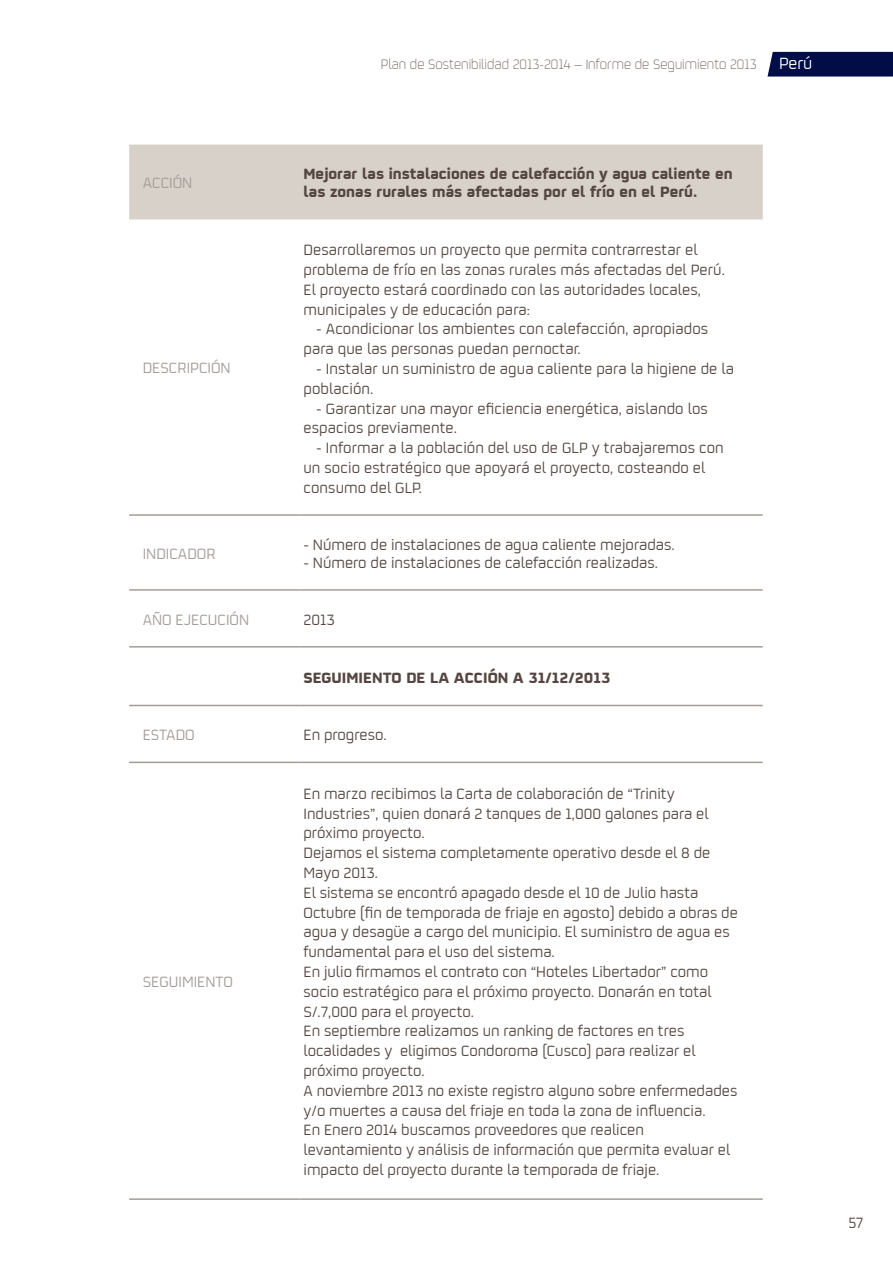
<style>
.page{position:relative;width:893px;height:1263px;background:#fff}
.page>*{position:absolute;margin:0;border:0;box-sizing:border-box;transform-origin:0 0}
.t1{font:16.5px/19.8px "Repsol";color:#544640}
.t2{font:700 16.5px/18px "Repsol";color:#544640}
.t3{font:16.5px "Repsol";color:#a39d99}
.t4{font:300 15px "Repsol";color:#544640}
.s1{font-weight:400;font-size:18px;color:#fff}
</style>
<div class="page">
<div style="left:767px;top:52px;width:126px;height:25px;background:#000d46"></div>
<div style="left:129px;top:145px;width:634px;height:74px;background:#d7d1ca"></div>
<hr style="left:129px;top:514px;width:170px;height:2px;background:#a39d99">
<hr style="left:299px;top:514px;width:464px;height:2px;background:#a39d99">
<hr style="left:129px;top:589px;width:170px;height:2px;background:#a39d99">
<hr style="left:299px;top:589px;width:464px;height:2px;background:#a39d99">
<hr style="left:129px;top:646px;width:170px;height:1px;background:#a39d99">
<hr style="left:299px;top:646px;width:464px;height:1px;background:#a39d99">
<hr style="left:129px;top:705px;width:170px;height:1px;background:#a39d99">
<hr style="left:299px;top:705px;width:464px;height:1px;background:#a39d99">
<hr style="left:129px;top:762px;width:170px;height:1px;background:#a39d99">
<hr style="left:299px;top:762px;width:464px;height:1px;background:#a39d99">
<hr style="left:129px;top:1198px;width:170px;height:2px;background:#a39d99">
<hr style="left:299px;top:1198px;width:464px;height:2px;background:#a39d99">
<p class="t4" style="left:381px;top:54px;width:433px">Plan de Sostenibilidad 2013-2014 – Informe de Seguimiento 2013 <span class="s1">Perú</span></p>
<p class="t3" style="left:143px;top:172px;width:51px">ACCIÓN</p>
<p class="t2" style="left:303px;top:163px;width:431px">Mejorar las instalaciones de calefacción y agua caliente en las zonas rurales más afectadas por el frío en el Perú.</p>
<p class="t3" style="left:143px;top:356px;width:90px">DESCRIPCIÓN</p>
<p class="t3" style="left:143px;top:542px;width:74px">INDICADOR</p>
<p class="t1" style="left:303px;top:239px;width:423px">Desarrollaremos un proyecto que permita contrarrestar el problema de frío en las zonas rurales más afectadas del Perú.<br>El proyecto estará coordinado con las autoridades locales, municipales y de educación para:</p>
<p class="t1" style="left:303px;top:318px;width:406px;text-indent:13px">- Acondicionar los ambientes con calefacción, apropiados para que las personas puedan pernoctar.</p>
<p class="t1" style="left:303px;top:358px;width:432px;text-indent:13px">- Instalar un suministro de agua caliente para la higiene de la población.</p>
<p class="t1" style="left:303px;top:397px;width:406px;text-indent:13px">- Garantizar una mayor eficiencia energética, aislando los espacios previamente.</p>
<p class="t1" style="left:303px;top:437px;width:422px;text-indent:13px">- Informar a la población del uso de GLP y trabajaremos con un socio estratégico que apoyará el proyecto, costeando el consumo del GLP.</p>
<p class="t1" style="left:303px;top:533px;width:373px">- Número de instalaciones de agua caliente mejoradas.</p>
<p class="t1" style="left:303px;top:551px;width:356px">- Número de instalaciones de calefacción realizadas.</p>
<p class="t3" style="left:143px;top:608px;width:108px">AÑO EJECUCIÓN</p>
<p class="t1" style="left:303px;top:608px;width:33px">2013</p>
<p class="t2" style="left:303px;top:667px;width:308px">SEGUIMIENTO DE LA ACCIÓN A 31/12/2013</p>
<p class="t3" style="left:143px;top:723px;width:53px">ESTADO</p>
<p class="t1" style="left:303px;top:724px;width:85px">En progreso.</p>
<p class="t3" style="left:143px;top:970px;width:92px">SEGUIMIENTO</p>
<p class="t1" style="left:303px;top:783px;width:407px">En marzo recibimos la Carta de colaboración de “Trinity<br>Industries”, quien donará 2 tanques de 1,000 galones para el próximo proyecto.</p>
<p class="t1" style="left:303px;top:842px;width:408px">Dejamos el sistema completamente operativo desde el 8 de<br>Mayo 2013.</p>
<p class="t1" style="left:303px;top:882px;width:436px">El sistema se encontró apagado desde el 10 de Julio hasta Octubre (fin de temporada de friaje en agosto) debido a obras de agua y desagüe a cargo del municipio. El suministro de agua es fundamental para el uso del sistema.</p>
<p class="t1" style="left:303px;top:961px;width:410px">En julio firmamos el contrato con “Hoteles Libertador” como socio estratégico para el próximo proyecto. Donarán en total<br>S/.7,000 para el proyecto.</p>
<p class="t1" style="left:303px;top:1020px;width:394px">En septiembre realizamos un ranking de factores en tres localidades y eligimos Condoroma (Cusco) para realizar el próximo proyecto.</p>
<p class="t1" style="left:303px;top:1080px;width:435px">A noviembre 2013 no existe registro alguno sobre enfermedades y/o muertes a causa del friaje en toda la zona de influencia.</p>
<p class="t1" style="left:303px;top:1119px;width:428px">En Enero 2014 buscamos proveedores que realicen levantamiento y análisis de información que permita evaluar el impacto del proyecto durante la temporada de friaje.</p>
<p class="t1" style="left:848px;top:1211px;width:17px">57</p>
</div>
